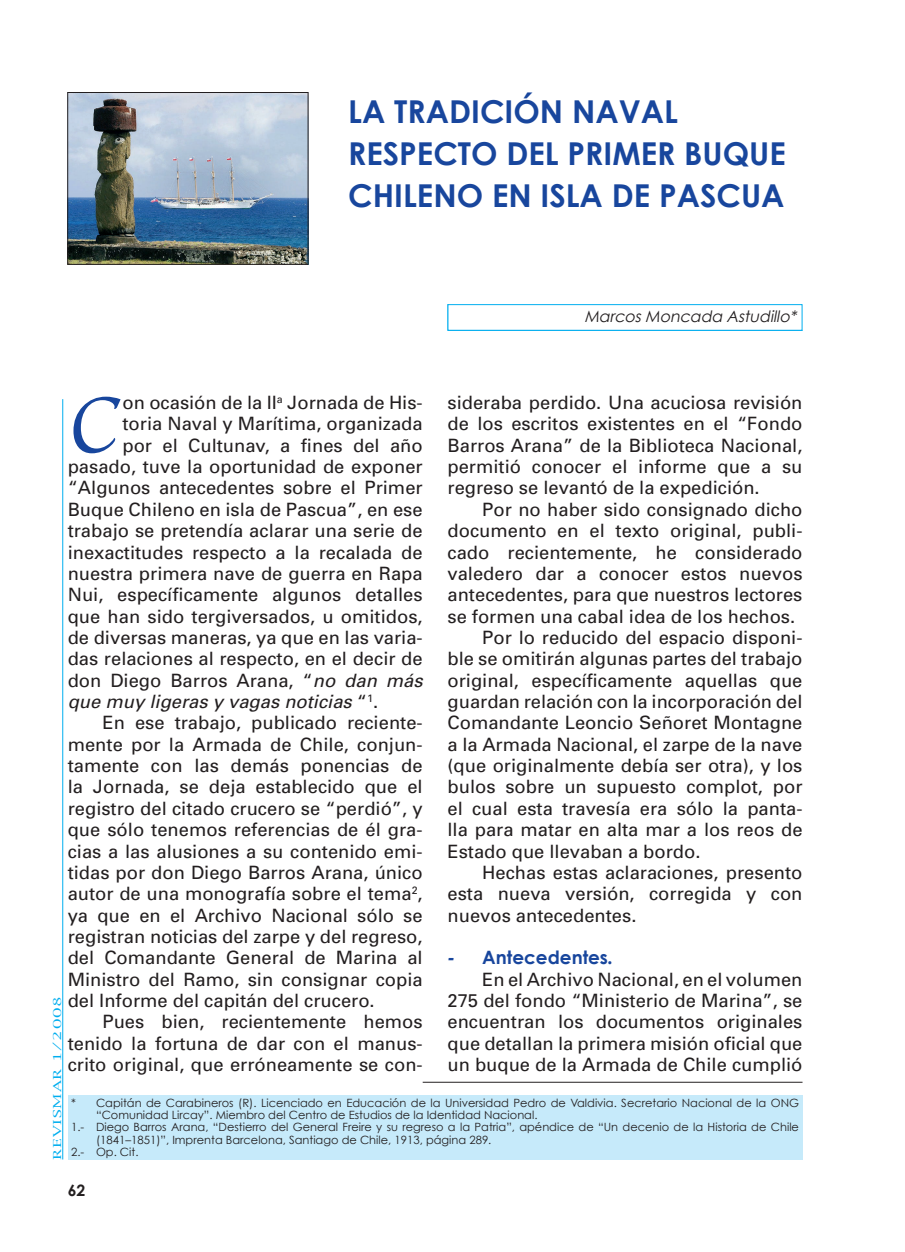
<style>
.page{position:relative;width:905px;height:1252px;background:#fff}
.page>*{position:absolute;margin:0;border:0;box-sizing:border-box;transform-origin:0 0}
.t1{font:81.38px "Apple Chancery";color:#18469d}
.t2{font:700 31.5px/42px "Century Gothic";color:#18469d}
.t3{font:18.38px/21.3px "Univers";color:#231f20;text-align:justify}
.t4{font:italic 18.38px "Univers";color:#231f20}
.t5{font:700 18.38px "Century Gothic";color:#18469d}
.t6{font:italic 15.75px "Century Gothic";color:#231f20}
.t7{font:700 15.75px "Century Gothic";color:#231f20}
.t8{font:11.38px "Century Gothic";color:#231f20}
.t9{font:10.5px "New York";letter-spacing:.05em;color:#00aeef;scale:1.5 1}
.s1{font-style:italic}
.s2{font-style:normal}
</style>
<div class="page">
<hr style="left:62px;top:399px;width:1px;height:760px;background:#00aeef">
<div style="left:447px;top:304px;width:355px;height:27px;border:1px solid #00aeef"></div>
<img style="left:69px;top:94px;width:237px;height:169px">
<div style="left:67px;top:92px;width:241px;height:173px;border:1px solid #231f20"></div>
<hr style="left:422px;top:1081px;width:380px;height:1px;background:#231f20">
<div style="left:68px;top:1095px;width:734px;height:64px;background:#c6eafa"></div>
<h2 class="t2" style="left:348px;top:90px;width:439px">LA TRADICIÓN NAVAL<br>RESPECTO DEL PRIMER BUQUE<br>CHILENO EN ISLA DE PASCUA</h2>
<p class="t6" style="left:584px;top:306px;width:217px">Marcos Moncada Astudillo*</p>
<h1 class="t1" style="left:68px;top:361px;width:52px">C</h1>
<p class="t3" style="left:122px;top:392px;width:301px">on ocasión de la II<sup>a</sup> Jornada de His-</p>
<p class="t3" style="left:447px;top:392px;width:356px">sideraba perdido. Una acuciosa revisión de los escritos existentes en el “Fondo Barros Arana” de la Biblioteca Nacional, permitió conocer el informe que a su regreso se levantó de la expedición.</p>
<p class="t3" style="left:482px;top:499px;width:321px">Por no haber sido consignado dicho</p>
<p class="t3" style="left:447px;top:520px;width:356px">documento en el texto original, publi-</p>
<p class="t3" style="left:447px;top:541px;width:356px">cado recientemente, he considerado</p>
<p class="t3" style="left:447px;top:563px;width:356px">valedero dar a conocer estos nuevos</p>
<p class="t3" style="left:447px;top:584px;width:356px">antecedentes, para que nuestros lectores</p>
<p class="t3" style="left:447px;top:605px;width:349px">se formen una cabal idea de los hechos.</p>
<p class="t3" style="left:482px;top:627px;width:321px">Por lo reducido del espacio disponi-</p>
<p class="t3" style="left:447px;top:648px;width:356px">ble se omitirán algunas partes del trabajo</p>
<p class="t3" style="left:447px;top:669px;width:356px">original, específicamente aquellas que</p>
<p class="t3" style="left:447px;top:691px;width:356px">guardan relación con la incorporación del</p>
<p class="t3" style="left:447px;top:712px;width:356px">Comandante Leoncio Señoret Montagne</p>
<p class="t3" style="left:447px;top:733px;width:356px">a la Armada Nacional, el zarpe de la nave</p>
<p class="t3" style="left:447px;top:755px;width:356px">(que originalmente debía ser otra), y los</p>
<p class="t3" style="left:447px;top:776px;width:356px">bulos sobre un supuesto complot, por</p>
<p class="t3" style="left:447px;top:798px;width:356px">el cual esta travesía era sólo la panta-</p>
<p class="t3" style="left:447px;top:819px;width:356px">lla para matar en alta mar a los reos de</p>
<p class="t3" style="left:447px;top:840px;width:254px">Estado que llevaban a bordo.</p>
<p class="t3" style="left:482px;top:862px;width:321px">Hechas estas aclaraciones, presento</p>
<p class="t3" style="left:447px;top:883px;width:356px">esta nueva versión, corregida y con</p>
<p class="t3" style="left:447px;top:904px;width:190px">nuevos antecedentes.</p>
<p class="t5" style="left:447px;top:946px;width:167px"><span class="s1">-</span> Antecedentes<span class="s1">.</span></p>
<p class="t3" style="left:447px;top:968px;width:356px;text-indent:35px">En el Archivo Nacional, en el volumen 275 del fondo “Ministerio de Marina”, se encuentran los documentos originales que detallan la primera misión oficial que un buque de la Armada de Chile cumplió</p>
<p class="t8" style="left:71px;top:1095px;width:729px">* Capitán de Carabineros (R). Licenciado en Educación de la Universidad Pedro de Valdivia. Secretario Nacional de la ONG</p>
<p class="t8" style="left:96px;top:1108px;width:443px">“Comunidad Lircay”. Miembro del Centro de Estudios de la Identidad Nacional.</p>
<p class="t8" style="left:71px;top:1120px;width:729px">1.- Diego Barros Arana, “Destierro del General Freire y su regreso a la Patria”, apéndice de “Un decenio de la Historia de Chile</p>
<p class="t8" style="left:96px;top:1132px;width:397px">(1841–1851)”, Imprenta Barcelona, Santiago de Chile, 1913, página 289.</p>
<p class="t8" style="left:71px;top:1144px;width:69px">2.- Op. Cit.</p>
<p class="t3" style="left:122px;top:413px;width:301px">toria Naval y Marítima, organizada</p>
<p class="t3" style="left:122px;top:435px;width:301px">por el Cultunav, a fines del año</p>
<p class="t3" style="left:68px;top:456px;width:356px">pasado, tuve la oportunidad de exponer</p>
<p class="t3" style="left:68px;top:477px;width:356px">“Algunos antecedentes sobre el Primer</p>
<p class="t3" style="left:68px;top:499px;width:356px">Buque Chileno en isla de Pascua”, en ese</p>
<p class="t3" style="left:68px;top:520px;width:356px">trabajo se pretendía aclarar una serie de</p>
<p class="t3" style="left:68px;top:541px;width:356px">inexactitudes respecto a la recalada de</p>
<p class="t3" style="left:68px;top:563px;width:356px">nuestra primera nave de guerra en Rapa</p>
<p class="t3" style="left:68px;top:584px;width:356px">Nui, específicamente algunos detalles</p>
<p class="t3" style="left:68px;top:605px;width:356px">que han sido tergiversados, u omitidos,</p>
<p class="t3" style="left:68px;top:627px;width:356px">de diversas maneras, ya que en las varia-</p>
<p class="t3" style="left:68px;top:648px;width:356px">das relaciones al respecto, en el decir de</p>
<p class="t3" style="left:68px;top:669px;width:356px">don Diego Barros Arana, “<span class="s1">no dan más</span></p>
<p class="t4" style="left:68px;top:691px;width:312px">que muy ligeras y vagas noticias <span class="s2">“</span><sup>1</sup><span class="s2">.</span></p>
<p class="t3" style="left:102px;top:712px;width:321px">En ese trabajo, publicado reciente-</p>
<p class="t3" style="left:68px;top:733px;width:356px">mente por la Armada de Chile, conjun-</p>
<p class="t3" style="left:68px;top:755px;width:356px">tamente con las demás ponencias de</p>
<p class="t3" style="left:68px;top:776px;width:356px">la Jornada, se deja establecido que el</p>
<p class="t3" style="left:68px;top:798px;width:356px">registro del citado crucero se “perdió”, y</p>
<p class="t3" style="left:68px;top:819px;width:356px">que sólo tenemos referencias de él gra-</p>
<p class="t3" style="left:68px;top:840px;width:356px">cias a las alusiones a su contenido emi-</p>
<p class="t3" style="left:68px;top:862px;width:356px">tidas por don Diego Barros Arana, único</p>
<p class="t3" style="left:68px;top:883px;width:356px">autor de una monografía sobre el tema<sup>2</sup>,</p>
<p class="t3" style="left:68px;top:904px;width:356px">ya que en el Archivo Nacional sólo se</p>
<p class="t3" style="left:68px;top:926px;width:356px">registran noticias del zarpe y del regreso,</p>
<p class="t3" style="left:68px;top:947px;width:356px">del Comandante General de Marina al</p>
<p class="t3" style="left:68px;top:968px;width:356px">Ministro del Ramo, sin consignar copia</p>
<p class="t3" style="left:68px;top:990px;width:308px">del Informe del capitán del crucero.</p>
<p class="t3" style="left:102px;top:1011px;width:321px">Pues bien, recientemente hemos</p>
<p class="t3" style="left:68px;top:1032px;width:356px">tenido la fortuna de dar con el manus-</p>
<p class="t3" style="left:68px;top:1054px;width:356px">crito original, que erróneamente se con-</p>
<p class="t9" style="left:51px;top:1159px;width:110px;rotate:-90deg">REVISMAR 1/2008</p>
<p class="t7" style="left:68px;top:1180px;width:19px">62</p>
</div>
